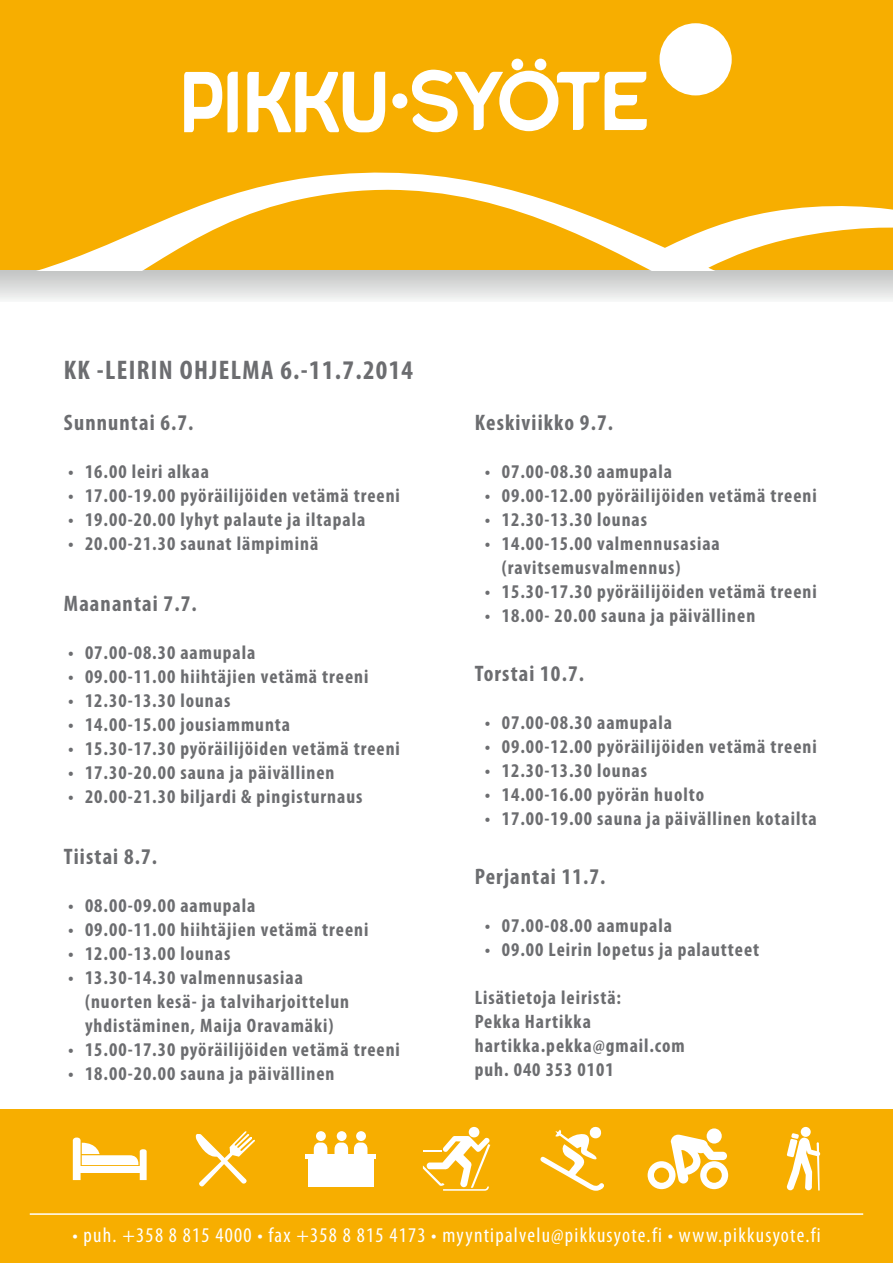
<style>
.page{position:relative;width:893px;height:1263px;background:#fff}
.page>*{position:absolute;margin:0;border:0;box-sizing:border-box;transform-origin:0 0}
.t1{font:700 condensed 27px "Myriad Pro";letter-spacing:.05em;color:#6c6d70}
.t2{font:700 condensed 22.5px "Myriad Pro";letter-spacing:.05em;color:#6c6d70}
.t3{font:condensed 21px "Myriad Pro";letter-spacing:.06em;color:#fff}
.t4{font:700 condensed 19.5px/24px "Myriad Pro";letter-spacing:.05em;color:#6c6d70}
</style>
<div class="page">
<svg style="left:0;top:270px;width:893px;height:30px;background:#d9dbda"></svg>
<div style="left:0;top:0;width:893px;height:270px;background:#f7ae00"></div>
<svg style="left:39px;top:172px;width:854px;height:98px"></svg>
<div style="left:659px;top:23px;width:73px;height:72px;background:#fff;border-radius:50%"></div>
<div style="left:392px;top:93px;width:15px;height:15px;background:#fff;border-radius:50%"></div>
<div style="left:535px;top:59px;width:11px;height:11px;background:#fff;border-radius:50%"></div>
<div style="left:511px;top:59px;width:12px;height:11px;background:#fff;border-radius:50%"></div>
<svg style="left:412px;top:70px;width:235px;height:62px"></svg>
<svg style="left:184px;top:72px;width:54px;height:61px"></svg>
<svg style="left:247px;top:72px;width:138px;height:60px"></svg>
<div style="left:0;top:1110px;width:893px;height:153px;background:#f7ae00"></div>
<hr style="left:30px;top:1213px;width:833px;height:2px;background:#fff">
<div style="left:308px;top:1156px;width:66px;height:30px;background:#fff"></div>
<div style="left:306px;top:1154px;width:70px;height:5px;background:#fff"></div>
<svg style="left:314px;top:1142px;width:13px;height:12px"></svg>
<div style="left:316px;top:1131px;width:10px;height:10px;background:#fff;border-radius:50%"></div>
<svg style="left:335px;top:1142px;width:13px;height:12px"></svg>
<div style="left:337px;top:1131px;width:10px;height:10px;background:#fff;border-radius:50%"></div>
<svg style="left:354px;top:1142px;width:13px;height:12px"></svg>
<div style="left:356px;top:1131px;width:10px;height:10px;background:#fff;border-radius:50%"></div>
<svg style="left:73px;top:1137px;width:74px;height:43px"></svg>
<svg style="left:540px;top:1126px;width:64px;height:65px"></svg>
<svg style="left:195px;top:1131px;width:60px;height:56px"></svg>
<div style="left:801px;top:1127px;width:10px;height:10px;background:#fff;border-radius:50%"></div>
<svg style="left:787px;top:1133px;width:33px;height:58px"></svg>
<svg style="left:423px;top:1127px;width:67px;height:64px"></svg>
<svg style="left:648px;top:1135px;width:80px;height:54px"></svg>
<div style="left:707px;top:1128px;width:15px;height:15px;background:#fff;border-radius:50%"></div>
<p class="t1" style="left:64px;top:353px;width:351px">KK -LEIRIN OHJELMA 6.-11.7.2014</p>
<p class="t2" style="left:64px;top:409px;width:131px">Sunnuntai 6.7.</p>
<p class="t4" style="left:68px;top:459px;width:142px">• 16.00 leiri alkaa</p>
<p class="t4" style="left:68px;top:483px;width:333px">• 17.00-19.00 pyöräilijöiden vetämä treeni</p>
<p class="t4" style="left:68px;top:507px;width:299px">• 19.00-20.00 lyhyt palaute ja iltapala</p>
<p class="t4" style="left:68px;top:531px;width:252px">• 20.00-21.30 saunat lämpiminä</p>
<p class="t2" style="left:64px;top:590px;width:134px">Maanantai 7.7.</p>
<p class="t4" style="left:68px;top:640px;width:189px">• 07.00-08.30 aamupala</p>
<p class="t4" style="left:68px;top:664px;width:302px">• 09.00-11.00 hiihtäjien vetämä treeni</p>
<p class="t4" style="left:68px;top:688px;width:164px">• 12.30-13.30 lounas</p>
<p class="t4" style="left:68px;top:712px;width:224px">• 14.00-15.00 jousiammunta</p>
<p class="t4" style="left:68px;top:736px;width:333px">• 15.30-17.30 pyöräilijöiden vetämä treeni</p>
<p class="t4" style="left:68px;top:760px;width:268px">• 17.30-20.00 sauna ja päivällinen</p>
<p class="t4" style="left:68px;top:784px;width:296px">• 20.00-21.30 biljardi &amp; pingisturnaus</p>
<p class="t2" style="left:64px;top:842px;width:95px">Tiistai 8.7.</p>
<p class="t4" style="left:68px;top:892px;width:189px">• 08.00-09.00 aamupala</p>
<p class="t4" style="left:68px;top:916px;width:302px">• 09.00-11.00 hiihtäjien vetämä treeni</p>
<p class="t4" style="left:68px;top:940px;width:164px">• 12.00-13.00 lounas</p>
<p class="t4" style="left:85px;top:964px;width:266px;text-indent:-17px">• 13.30-14.30 valmennusasiaa (nuorten kesä- ja talviharjoittelun yhdistäminen, Maija Oravamäki)</p>
<p class="t4" style="left:68px;top:1036px;width:333px">• 15.00-17.30 pyöräilijöiden vetämä treeni</p>
<p class="t4" style="left:68px;top:1060px;width:268px">• 18.00-20.00 sauna ja päivällinen</p>
<p class="t2" style="left:475px;top:408px;width:140px">Keskiviikko 9.7.</p>
<p class="t4" style="left:485px;top:459px;width:189px">• 07.00-08.30 aamupala</p>
<p class="t4" style="left:485px;top:483px;width:333px">• 09.00-12.00 pyöräilijöiden vetämä treeni</p>
<p class="t4" style="left:485px;top:507px;width:164px">• 12.30-13.30 lounas</p>
<p class="t4" style="left:502px;top:531px;width:219px;text-indent:-17px">• 14.00-15.00 valmennusasiaa (ravitsemusvalmennus)</p>
<p class="t4" style="left:485px;top:579px;width:333px">• 15.30-17.30 pyöräilijöiden vetämä treeni</p>
<p class="t4" style="left:485px;top:603px;width:272px">• 18.00- 20.00 sauna ja päivällinen</p>
<p class="t2" style="left:475px;top:659px;width:111px">Torstai 10.7.</p>
<p class="t4" style="left:485px;top:710px;width:189px">• 07.00-08.30 aamupala</p>
<p class="t4" style="left:485px;top:734px;width:333px">• 09.00-12.00 pyöräilijöiden vetämä treeni</p>
<p class="t4" style="left:485px;top:758px;width:164px">• 12.30-13.30 lounas</p>
<p class="t4" style="left:485px;top:782px;width:221px">• 14.00-16.00 pyörän huolto</p>
<p class="t4" style="left:485px;top:806px;width:333px">• 17.00-19.00 sauna ja päivällinen kotailta</p>
<p class="t2" style="left:475px;top:863px;width:132px">Perjantai 11.7.</p>
<p class="t4" style="left:485px;top:913px;width:189px">• 07.00-08.00 aamupala</p>
<p class="t4" style="left:485px;top:937px;width:276px">• 09.00 Leirin lopetus ja palautteet</p>
<p class="t4" style="left:475px;top:985px;width:148px">Lisätietoja leiristä:</p>
<p class="t4" style="left:475px;top:1009px;width:118px">Pekka Hartikka</p>
<p class="t4" style="left:475px;top:1033px;width:211px">hartikka.pekka@gmail.com</p>
<p class="t4" style="left:475px;top:1057px;width:140px">puh. 040 353 0101</p>
<p class="t3" style="left:72px;top:1222px;width:750px">• puh. +358 8 815 4000 • fax +358 8 815 4173 • myyntipalvelu@pikkusyote.fi • www.pikkusyote.fi</p>
</div>
